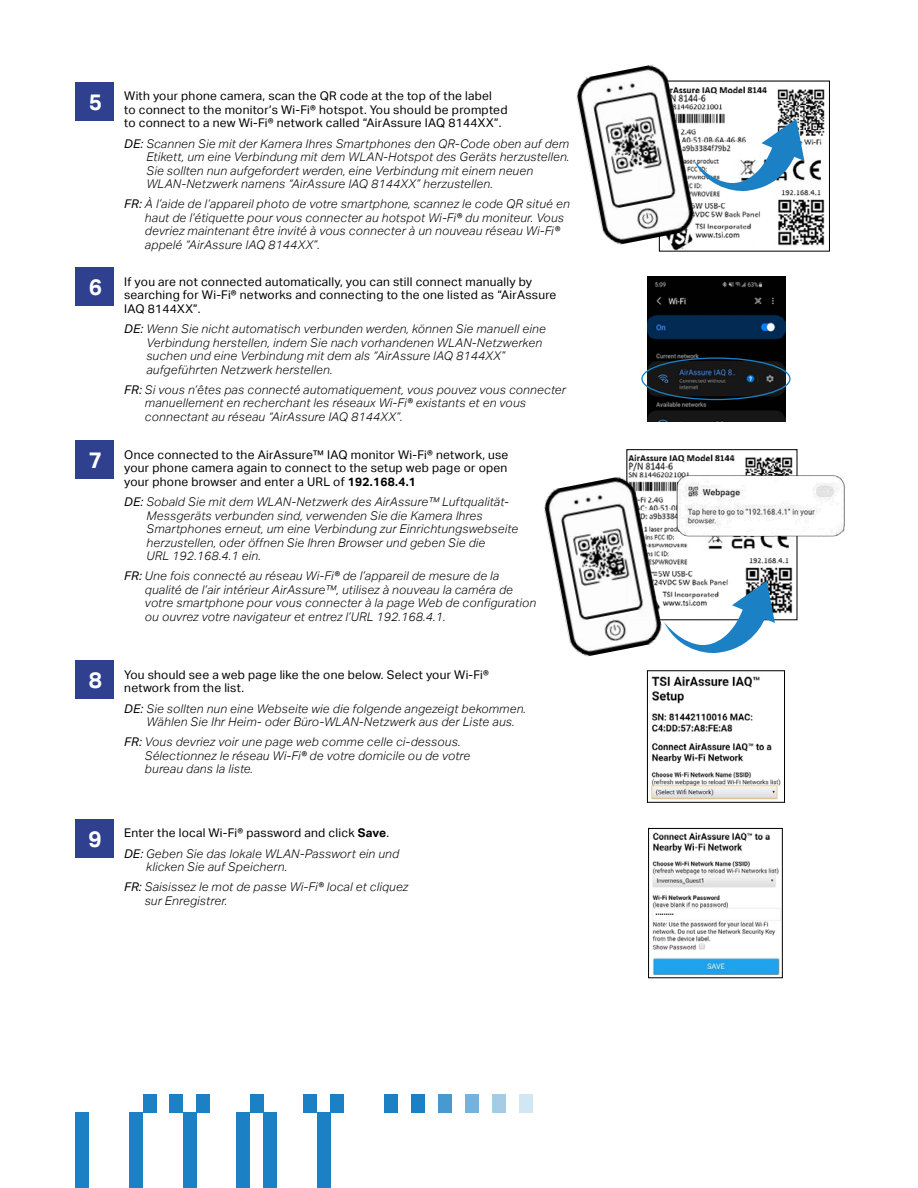
<style>
.page{position:relative;width:918px;height:1188px;background:#fff}
.page>*{position:absolute;margin:0;border:0;box-sizing:border-box;transform-origin:0 0}
.t1{font:700 22.5px "Aktiv Grotesk";color:#fff}
.t2{font:italic 300 12px/13.5px "Aktiv Grotesk";letter-spacing:.02em;color:#000}
.t3{font:12px/13.5px "Aktiv Grotesk";letter-spacing:.02em;color:#000}
.s1{font-weight:400}
.s2{font-weight:700}
.s3{font-style:italic}
.s4{font-weight:300;font-style:italic}
</style>
<div class="page">
<div style="left:75px;top:82px;width:39px;height:39px;background:#2f418e"></div>
<div style="left:75px;top:819px;width:39px;height:39px;background:#2f418e"></div>
<div style="left:75px;top:440px;width:39px;height:39px;background:#2f418e"></div>
<div style="left:75px;top:267px;width:39px;height:39px;background:#2f418e"></div>
<div style="left:75px;top:660px;width:39px;height:39px;background:#2f418e"></div>
<img style="left:672px;top:86px;width:153px;height:163px">
<div style="left:659px;top:81px;width:171px;height:170px;border:1px solid #000"></div>
<svg style="left:701px;top:119px;width:103px;height:74px"></svg>
<img style="left:576px;top:64px;width:125px;height:184px">
<img style="left:647px;top:276px;width:139px;height:146px">
<div style="left:641px;top:357px;width:150px;height:43px;border:1px solid #1b80c4;border-radius:50%"></div>
<img style="left:629px;top:454px;width:164px;height:160px">
<svg style="left:668px;top:581px;width:107px;height:73px"></svg>
<img style="left:544px;top:473px;width:124px;height:184px">
<img style="left:676px;top:473px;width:169px;height:66px">
<img style="left:651px;top:676px;width:130px;height:124px">
<div style="left:647px;top:671px;width:138px;height:131px;border:1px solid #000"></div>
<img style="left:652px;top:832px;width:128px;height:143px">
<div style="left:648px;top:828px;width:134px;height:150px;border:1px solid #000"></div>
<div style="left:237px;top:1113px;width:13px;height:75px;background:#1b80c4"></div>
<div style="left:130px;top:1113px;width:13px;height:75px;background:#1b80c4"></div>
<div style="left:264px;top:1113px;width:13px;height:75px;background:#1b80c4"></div>
<div style="left:76px;top:1113px;width:13px;height:75px;background:#1b80c4"></div>
<div style="left:183px;top:1113px;width:13px;height:75px;background:#1b80c4"></div>
<div style="left:317px;top:1113px;width:14px;height:75px;background:#1b80c4"></div>
<div style="left:143px;top:1094px;width:13px;height:19px;background:#1b80c4"></div>
<div style="left:170px;top:1094px;width:13px;height:19px;background:#1b80c4"></div>
<div style="left:250px;top:1094px;width:14px;height:19px;background:#1b80c4"></div>
<div style="left:304px;top:1094px;width:13px;height:19px;background:#1b80c4"></div>
<div style="left:331px;top:1094px;width:13px;height:19px;background:#1b80c4"></div>
<div style="left:196px;top:1094px;width:14px;height:19px;background:#1b80c4"></div>
<div style="left:384px;top:1094px;width:14px;height:19px;background:#1b80c4"></div>
<div style="left:411px;top:1094px;width:14px;height:19px;background:#1b80c4"></div>
<div style="left:438px;top:1094px;width:14px;height:19px;background:#4899cf"></div>
<div style="left:465px;top:1094px;width:13px;height:19px;background:#76b2db"></div>
<div style="left:492px;top:1094px;width:14px;height:19px;background:#a4cce7"></div>
<div style="left:519px;top:1094px;width:13px;height:19px;background:#d2e6f3"></div>
<h1 class="t1" style="left:89px;top:89px;width:15px">5</h1>
<p class="t3" style="left:124px;top:90px;width:385px">With your phone camera, scan the QR code at the top of the label<br>to connect to the monitor’s Wi-Fi® hotspot. You should be prompted to connect to a new Wi-Fi® network called “AirAssure IAQ 8144XX”.</p>
<p class="t2" style="left:146px;top:137px;width:424px;text-indent:-22px"><span class="s1">DE:</span> Scannen Sie mit der Kamera Ihres Smartphones den QR-Code oben auf dem Etikett, um eine Verbindung mit dem WLAN-Hotspot des Geräts herzustellen.<br>Sie sollten nun aufgefordert werden, eine Verbindung mit einem neuen WLAN-Netzwerk namens “AirAssure IAQ 8144XX” herzustellen.</p>
<p class="t2" style="left:145px;top:198px;width:426px;text-indent:-21px"><span class="s1">FR:</span> À l’aide de l’appareil photo de votre smartphone, scannez le code QR situé en haut de l’étiquette pour vous connecter au hotspot Wi-Fi® du moniteur. Vous devriez maintenant être invité à vous connecter à un nouveau réseau Wi-Fi® appelé “AirAssure IAQ 8144XX”.</p>
<h1 class="t1" style="left:89px;top:274px;width:15px">6</h1>
<p class="t3" style="left:124px;top:275px;width:434px">If you are not connected automatically, you can still connect manually by searching for Wi-Fi® networks and connecting to the one listed as “AirAssure<br>IAQ 8144XX”.</p>
<p class="t2" style="left:146px;top:322px;width:401px;text-indent:-22px"><span class="s1">DE:</span> Wenn Sie nicht automatisch verbunden werden, können Sie manuell eine Verbindung herstellen, indem Sie nach vorhandenen WLAN-Netzwerken suchen und eine Verbindung mit dem als “AirAssure IAQ 8144XX” aufgeführten Netzwerk herstellen.</p>
<p class="t2" style="left:145px;top:383px;width:423px;text-indent:-21px"><span class="s1">FR:</span> Si vous n’êtes pas connecté automatiquement, vous pouvez vous connecter manuellement en recherchant les réseaux Wi-Fi® existants et en vous connectant au réseau “AirAssure IAQ 8144XX”.</p>
<h1 class="t1" style="left:89px;top:447px;width:15px">7</h1>
<p class="t3" style="left:124px;top:448px;width:386px;text-align:justify">Once connected to the AirAssure™ IAQ monitor Wi-Fi® network, use your phone camera again to connect to the setup web page or open your phone browser and enter a URL of <span class="s2">192.168.4.1</span></p>
<p class="t2" style="left:146px;top:495px;width:373px;text-indent:-22px"><span class="s1">DE:</span> Sobald Sie mit dem WLAN-Netzwerk des AirAssure™ Luftqualität-Messgeräts verbunden sind, verwenden Sie die Kamera Ihres Smartphones erneut, um eine Verbindung zur Einrichtungswebseite herzustellen, oder öffnen Sie Ihren Browser und geben Sie die<br>URL 192.168.4.1 ein.</p>
<p class="t2" style="left:145px;top:570px;width:393px;text-indent:-21px"><span class="s1">FR:</span> Une fois connecté au réseau Wi-Fi® de l’appareil de mesure de la qualité de l’air intérieur AirAssure™, utilisez à nouveau la caméra de votre smartphone pour vous connecter à la page Web de configuration ou ouvrez votre navigateur et entrez l’URL 192.168.4.1.</p>
<h1 class="t1" style="left:89px;top:667px;width:15px">8</h1>
<p class="t3" style="left:124px;top:668px;width:366px">You should see a web page like the one below. Select your Wi-Fi® network from the list.</p>
<p class="t2" style="left:146px;top:702px;width:381px;text-indent:-22px"><span class="s1">DE:</span> Sie sollten nun eine Webseite wie die folgende angezeigt bekommen.<br>Wählen Sie Ihr Heim- oder Büro-WLAN-Netzwerk aus der Liste aus.</p>
<p class="t2" style="left:145px;top:735px;width:327px;text-indent:-21px"><span class="s1">FR:</span> Vous devriez voir une page web comme celle ci-dessous.<br>Sélectionnez le réseau Wi-Fi® de votre domicile ou de votre bureau dans la liste.</p>
<h1 class="t1" style="left:88px;top:826px;width:15px">9</h1>
<p class="t3" style="left:124px;top:823px;width:277px;line-height:20.2px">Enter the local Wi-Fi® password and click <span class="s2">Save</span>.<br><span class="s3">DE:</span> <span class="s4">Geben Sie das lokale WLAN-Passwort ein und</span></p>
<p class="t2" style="left:124px;top:857px;width:286px;line-height:20.2px;text-indent:22px">klicken Sie auf Speichern.<br><span class="s1">FR:</span> Saisissez le mot de passe Wi-Fi® local et cliquez</p>
<p class="t2" style="left:145px;top:894px;width:84px">sur Enregistrer.</p>
</div>
